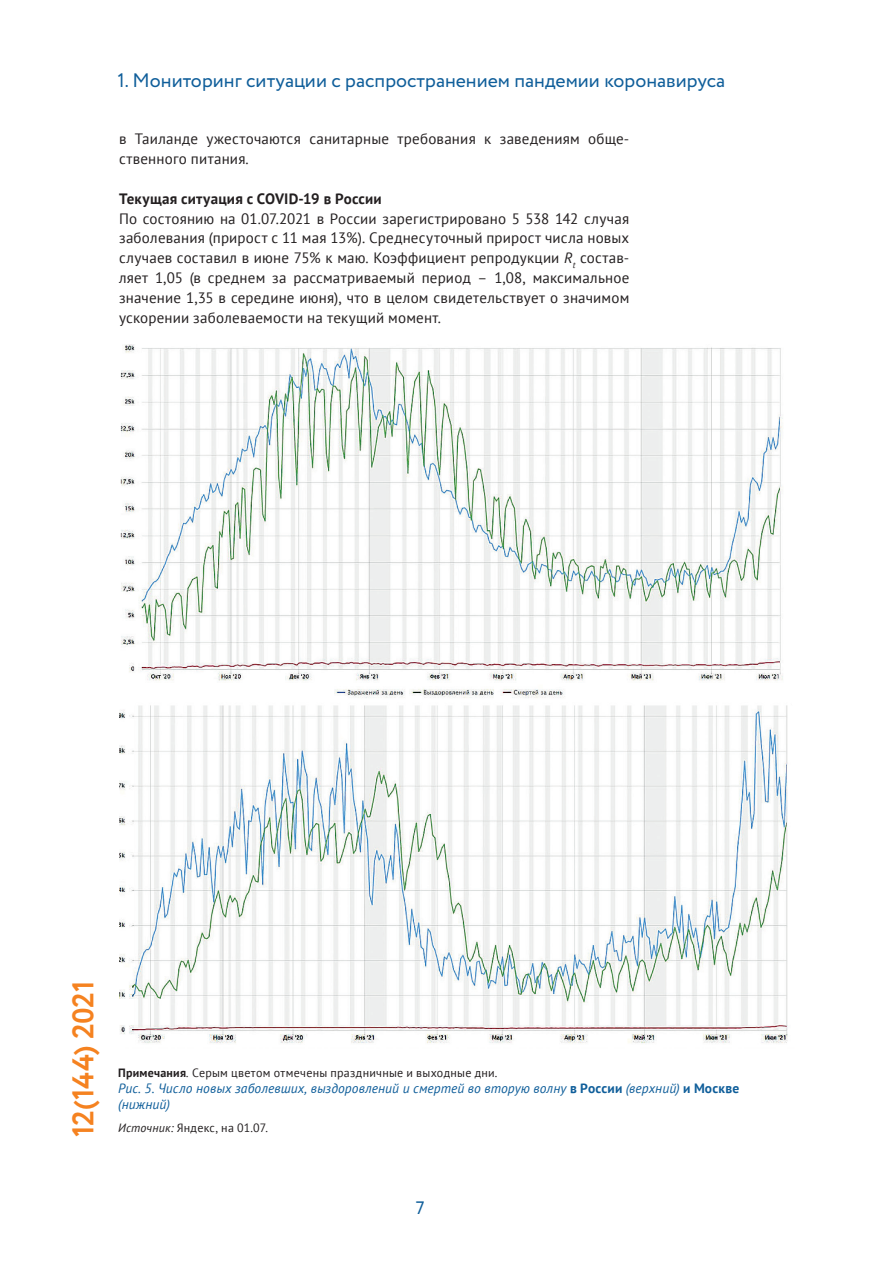
<style>
.page{position:relative;width:893px;height:1263px;background:#fff}
.page>*{position:absolute;margin:0;border:0;box-sizing:border-box;transform-origin:0 0}
.t1{font:700 30px "Circe";letter-spacing:-.01em;color:#f58220}
.t2{font:19.5px "Circe";color:#0f5e9a}
.t3{font:18px "Circe";color:#0f5e9a}
.t4{font:15px/19.8px "PT Sans";letter-spacing:.015em;color:#231f20}
.t5{font:700 15px "PT Sans";letter-spacing:.01em;color:#231f20}
.t6{font:italic 13.5px/16.2px "PT Sans";letter-spacing:.005em;color:#0f5e9a}
.t7{font:12px "PT Sans";letter-spacing:.02em;color:#231f20}
.s1{font-style:italic}
.s2{font-weight:700}
.s3{font-weight:700;font-style:normal}
</style>
<div class="page">
<img style="left:120px;top:344px;width:668px;height:699px">
<h2 class="t2" style="left:117px;top:67px;width:609px">1. Мониторинг ситуации с распространением пандемии коронавируса</h2>
<p class="t4" style="left:119px;top:129px;width:512px">в Таиланде ужесточаются санитарные требования к заведениям обще&shy;ственного питания.</p>
<p class="t5" style="left:119px;top:189px;width:264px">Текущая ситуация с COVID-19 в России</p>
<p class="t4" style="left:119px;top:208px;width:512px;text-align:justify">По состоянию на 01.07.2021 в России зарегистрировано 5 538 142 случая заболевания (прирост с 11 мая 13%). Среднесуточный прирост числа новых случаев составил в июне 75% к маю. Коэффициент репродукции <span class="s1">R</span><sub>t</sub> состав&shy;ляет 1,05 (в среднем за рассматриваемый период – 1,08, максимальное значение 1,35 в середине июня), что в целом свидетельствует о значимом ускорении заболеваемости на текущий момент.</p>
<h1 class="t1" style="left:63px;top:1137px;width:158px;rotate:-90deg">12(144) 2021</h1>
<p class="t7" style="left:118px;top:1065px;width:381px"><span class="s2">Примечания</span><span class="s1">.</span> Серым цветом отмечены праздничные и выходные дни.</p>
<p class="t6" style="left:118px;top:1080px;width:622px">Рис. 5. Число новых заболевших, выздоровлений и смертей во вторую волну <span class="s3">в России</span> (верхний) <span class="s3">и Москве </span>(нижний)</p>
<p class="t7" style="left:118px;top:1120px;width:151px"><span class="s1">Источник:</span> Яндекс, на 01.07.</p>
<p class="t3" style="left:416px;top:1196px;width:10px">7</p>
</div>
